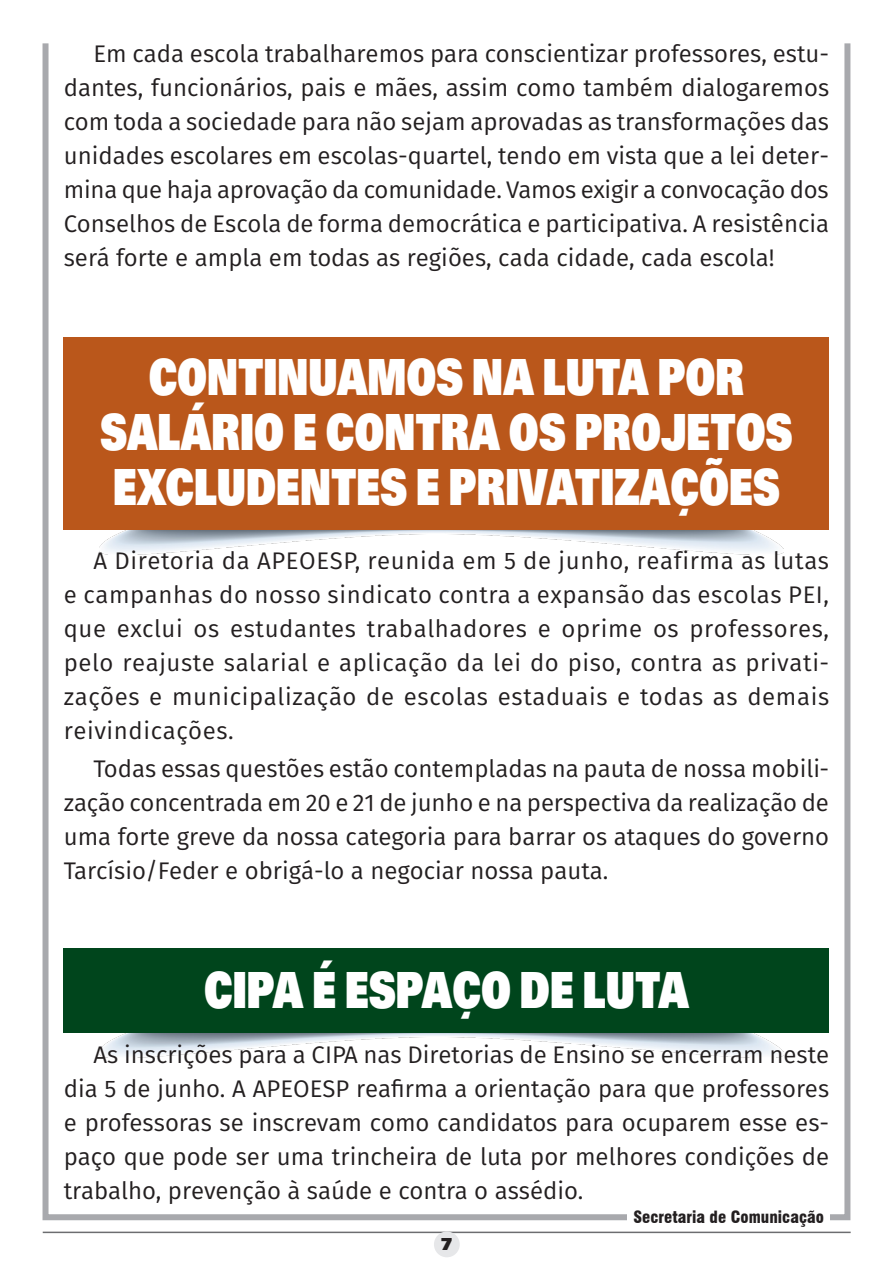
<style>
.page{position:relative;width:893px;height:1263px;background:#fff}
.page>*{position:absolute;margin:0;border:0;box-sizing:border-box;transform-origin:0 0}
.Título1{font:700 54px/54.9px "U001 DOT Ultr";color:#fff;text-align:center;scale:.75 1}
.Corpo_do_texto{font:24px/33.9px "Fira Sans";color:#231f20;text-align:justify}
.t1{font:700 18px "U001 DOT Ultr";color:#231f20}
.t2{font:900 condensed 16.5px "Swiss 721 BT";color:#231f20}
</style>
<div class="page">
<div style="left:43px;top:40px;width:807px;height:1180px;border:6px solid #a8a9ad"></div>
<hr style="left:43px;top:1231px;width:808px;height:2px;background:#6c6d70">
<div style="left:434px;top:1231px;width:26px;height:26px;background:#e6e7e9;border-radius:50%"></div>
<div style="left:628px;top:1209px;width:202px;height:18px;background:#fff"></div>
<img style="left:100px;top:1033px;width:683px;height:25px">
<div style="left:64px;top:948px;width:765px;height:85px;background:#00451c"></div>
<img style="left:100px;top:530px;width:683px;height:25px">
<div style="left:64px;top:337px;width:765px;height:193px;background:#ba571b"></div>
<p class="Corpo_do_texto" style="left:64px;top:36px;width:767px;text-indent:30px">Em cada escola trabalharemos para conscientizar professores, estu&shy;dantes, funcionários, pais e mães, assim como também dialogaremos com toda a sociedade para não sejam aprovadas as transformações das unidades escolares em escolas-quartel, tendo em vista que a lei deter&shy;mina que haja aprovação da comunidade. Vamos exigir a convocação dos Conselhos de Escola de forma democrática e participativa. A resistência será forte e ampla em todas as regiões, cada cidade, cada escola!</p>
<p class="Título1" style="left:100px;top:349px;width:924px">CONTINUAMOS NA LUTA POR<br>SALÁRIO E CONTRA OS PROJETOS<br>EXCLUDENTES E PRIVATIZAÇÕES</p>
<p class="Corpo_do_texto" style="left:64px;top:543px;width:767px;text-indent:30px">A Diretoria da APEOESP, reunida em 5 de junho, reafirma as lutas e campanhas do nosso sindicato contra a expansão das escolas PEI, que exclui os estudantes trabalhadores e oprime os professores, pelo reajuste salarial e aplicação da lei do piso, contra as privati&shy;zações e municipalização de escolas estaduais e todas as demais reivindicações.</p>
<p class="Corpo_do_texto" style="left:64px;top:751px;width:767px;text-indent:30px">Todas essas questões estão contempladas na pauta de nossa mobili&shy;zação concentrada em 20 e 21 de junho e na perspectiva da realização de uma forte greve da nossa categoria para barrar os ataques do governo Tarcísio/Feder e obrigá-lo a negociar nossa pauta.</p>
<p class="Título1" style="left:204px;top:962px;width:648px">CIPA É ESPAÇO DE LUTA</p>
<p class="Corpo_do_texto" style="left:64px;top:1037px;width:767px;text-indent:30px">As inscrições para a CIPA nas Diretorias de Ensino se encerram neste dia 5 de junho. A APEOESP reafirma a orientação para que professores e professoras se inscrevam como candidatos para ocuparem esse es&shy;paço que pode ser uma trincheira de luta por melhores condições de trabalho, prevenção à saúde e contra o assédio.</p>
<p class="t1" style="left:441px;top:1233px;width:13px">7</p>
<p class="t2" style="left:633px;top:1207px;width:192px">Secretaria de Comunicação</p>
</div>
